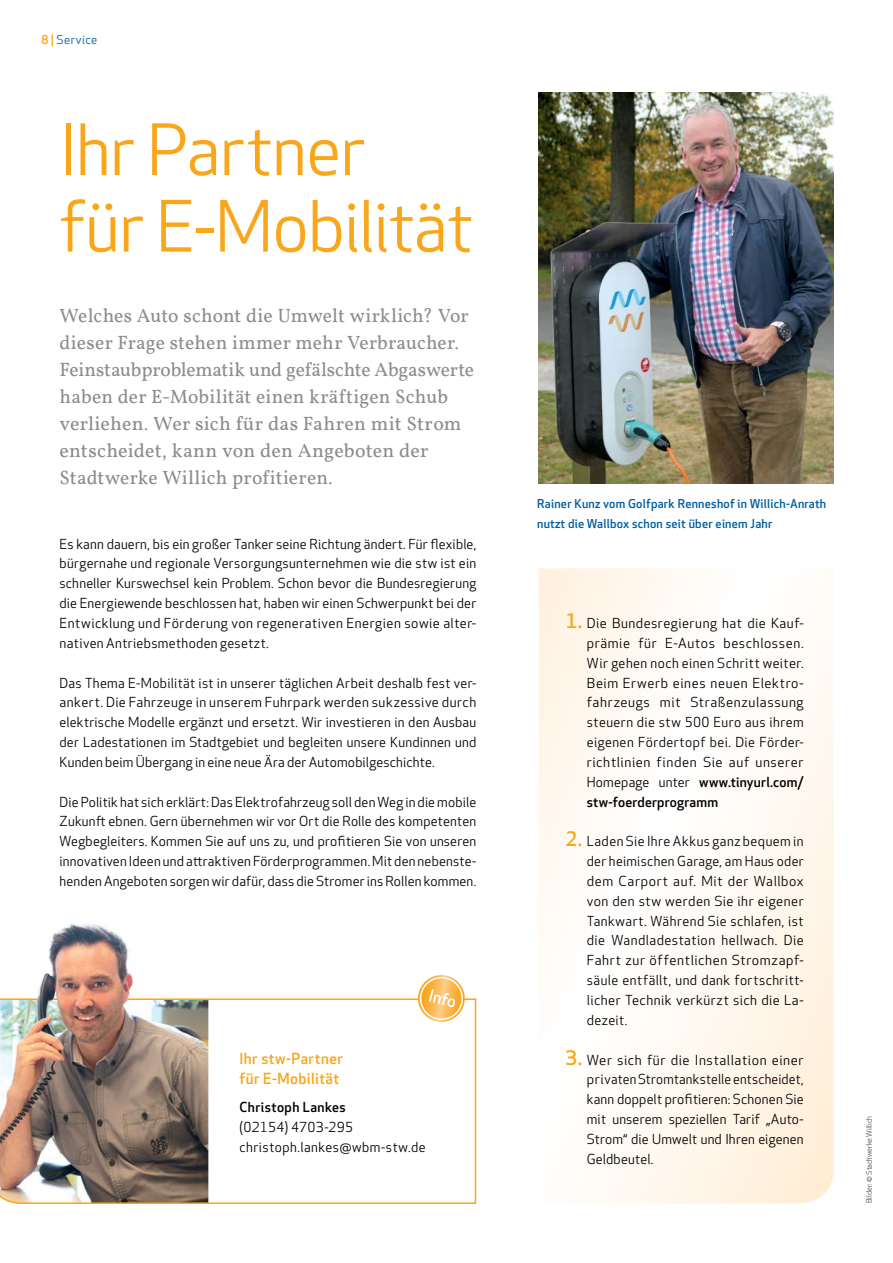
<style>
.page{position:relative;width:893px;height:1263px;background:#fff}
.page>*{position:absolute;margin:0;border:0;box-sizing:border-box;transform-origin:0 0}
.t1{font:69px/76.5px "Apex New";letter-spacing:-.01em;color:#faa61a}
.t2{font:19.5px/27px "Vollkorn";letter-spacing:.005em;color:#8a8c8e}
.t3{font:500 15px/19.8px "Apex New";letter-spacing:.03em;color:#faa61a}
.t4{font:13.5px/19.8px "Apex New";letter-spacing:.025em;color:#000;text-align:justify}
.t5{font:500 13.5px "Apex New";letter-spacing:.035em;color:#000}
.t6{font:500 12px/19.8px "Apex New";letter-spacing:.02em;color:#005ea1}
.t7{font:12px "Apex New";letter-spacing:.04em;color:#005ea1}
.t8{font:7.5px "Apex New";color:#4d4d4f}
.s1{font-weight:500;color:#faa61a}
.s2{font-weight:500;font-size:19.5px;color:#faa61a}
.s3{font-weight:500}
</style>
<div class="page">
<svg style="left:539px;top:568px;width:294px;height:635px"></svg>
<svg style="left:0;top:998px;width:477px;height:206px"></svg>
<svg style="left:416px;top:975px;width:50px;height:49px"></svg>
<img style="left:0;top:924px;width:208px;height:105px">
<img style="left:539px;top:92px;width:294px;height:392px">
<p class="t7" style="left:41px;top:32px;width:57px"><span class="s1">8 |</span> Service</p>
<h1 class="t1" style="left:60px;top:112px;width:415px">Ihr Partner<br>für E-Mobilität</h1>
<p class="t2" style="left:60px;top:302px;width:416px">Welches Auto schont die Umwelt wirklich? Vor dieser Frage stehen immer mehr Verbraucher.<br>Feinstaubproblematik und gefälschte Abgaswerte haben der E-Mobilität einen kräftigen Schub verliehen. Wer sich für das Fahren mit Strom entscheidet, kann von den Angeboten der Stadtwerke Willich profitieren.</p>
<p class="t4" style="left:60px;top:534px;width:418px">Es kann dauern, bis ein großer Tanker seine Richtung ändert. Für flexible, bürgernahe und regionale Versorgungsunternehmen wie die stw ist ein schneller Kurswechsel kein Problem. Schon bevor die Bundesregierung die Energiewende beschlossen hat, haben wir einen Schwerpunkt bei der Entwicklung und Förderung von regenerativen Energien sowie alter&shy;nativen Antriebsmethoden gesetzt.</p>
<p class="t4" style="left:60px;top:673px;width:418px">Das Thema E-Mobilität ist in unserer täglichen Arbeit deshalb fest ver&shy;ankert. Die Fahrzeuge in unserem Fuhrpark werden sukzessive durch elektrische Modelle ergänzt und ersetzt. Wir investieren in den Ausbau der Ladestationen im Stadtgebiet und begleiten unsere Kundinnen und Kunden beim Übergang in eine neue Ära der Automobilgeschichte.</p>
<p class="t4" style="left:60px;top:792px;width:418px">Die Politik hat sich erklärt: Das Elektrofahrzeug soll den Weg in die mobile Zukunft ebnen. Gern übernehmen wir vor Ort die Rolle des kompetenten Wegbegleiters. Kommen Sie auf uns zu, und profitieren Sie von unseren innovativen Ideen und attraktiven Förderprogrammen. Mit den nebenste&shy;henden Angeboten sorgen wir dafür, dass die Stromer ins Rollen kommen.</p>
<p class="t3" style="left:240px;top:1048px;width:105px">Ihr stw-Partner für E-Mobilität</p>
<p class="t5" style="left:240px;top:1098px;width:108px">Christoph Lankes</p>
<p class="t4" style="left:240px;top:1117px;width:187px">(02154) 4703-295 christoph.lankes@wbm-stw.de</p>
<p class="t6" style="left:537px;top:494px;width:291px">Rainer Kunz vom Golfpark Renneshof in Willich-Anrath nutzt die Wallbox schon seit über einem Jahr</p>
<p class="t4" style="left:587px;top:613px;width:218px;text-indent:-21px"><span class="s2">1.</span> Die Bundesregierung hat die Kauf&shy;prämie für E-Autos beschlossen.<br>Wir gehen noch einen Schritt weiter.<br>Beim Erwerb eines neuen Elektro&shy;fahrzeugs mit Straßenzulassung steuern die stw 500 Euro aus ihrem eigenen Fördertopf bei. Die Förder&shy;richtlinien finden Sie auf unserer Homepage unter <span class="s3">www.tinyurl.com/ stw-foerderprogramm</span></p>
<p class="t4" style="left:587px;top:831px;width:218px;text-indent:-21px"><span class="s2">2.</span> Laden Sie Ihre Akkus ganz bequem in der heimischen Garage, am Haus oder dem Carport auf. Mit der Wallbox von den stw werden Sie ihr eigener Tankwart. Während Sie schlafen, ist die Wandladestation hellwach. Die Fahrt zur öffentlichen Stromzapf&shy;säule entfällt, und dank fortschritt&shy;licher Technik verkürzt sich die La&shy;dezeit.</p>
<p class="t4" style="left:587px;top:1050px;width:218px;text-indent:-21px"><span class="s2">3.</span> Wer sich für die Installation einer privaten Stromtankstelle entscheidet, kann doppelt profitieren: Schonen Sie mit unserem speziellen Tarif „Auto-Strom“ die Umwelt und Ihren eigenen Geldbeutel.</p>
<p class="t8" style="left:864px;top:1203px;width:89px;rotate:-90deg">Bilder: © Stadtwerke Willich</p>
</div>
